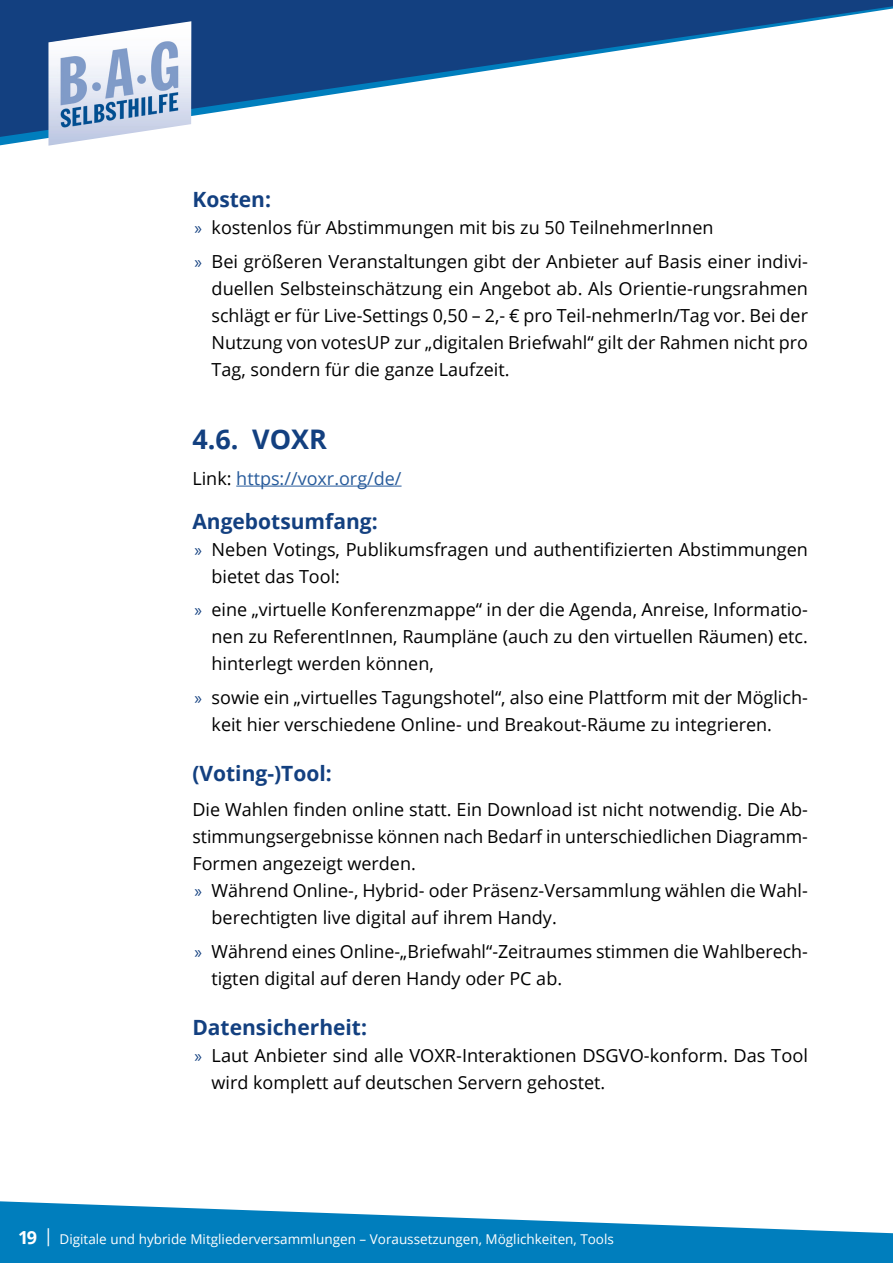
<style>
.page{position:relative;width:893px;height:1263px;background:#fff}
.page>*{position:absolute;margin:0;border:0;box-sizing:border-box;transform-origin:0 0}
.Untertitel{font:700 27px "Open Sans";color:#134080}
.Untertitel_02{font:700 21px "Open Sans";color:#134080}
.Fließtext{font:18px/27px "Open Sans";color:#000}
.Fließtext-2{font:18px "Open Sans";color:#275b9b}
.t1{font:13.5px "Open Sans";color:#fff}
.s1{font-family:"Myriad Pro";color:#134080}
.s2{color:#000}
.s3{font-weight:700;font-size:18px}
.s4{font-size:18px}
</style>
<div class="page">
<svg style="left:0;top:1201px;width:893px;height:62px;fill:#007ebd"></svg>
<svg style="left:0;top:0;width:893px;height:138px"></svg>
<img style="left:48px;top:21px;width:143px;height:125px">
<hr style="left:236px;top:486px;width:166px;height:1px;background:#275b9b">
<h3 class="Untertitel_02" style="left:192px;top:185px;width:80px">Kosten:</h3>
<p class="Fließtext" style="left:195px;top:214px;width:520px"><span class="s1">»</span> kostenlos für Abstimmungen mit bis zu 50 TeilnehmerInnen</p>
<p class="Fließtext" style="left:212px;top:247px;width:598px;text-align:justify;text-indent:-17px"><span class="s1">»</span> Bei größeren Veranstaltungen gibt der Anbieter auf Basis einer indivi&shy;duellen Selbsteinschätzung ein Angebot ab. Als Orientie-rungsrahmen schlägt er für Live-Settings 0,50 – 2,- € pro Teil-nehmerIn/Tag vor. Bei der Nutzung von votesUP zur „digitalen Briefwahl“ gilt der Rahmen nicht pro Tag, sondern für die ganze Laufzeit.</p>
<h3 class="Untertitel" style="left:192px;top:420px;width:136px">4.6. VOXR</h3>
<p class="Fließtext-2" style="left:192px;top:466px;width:211px"><span class="s2">Link:</span> https://voxr.org/de/</p>
<h3 class="Untertitel_02" style="left:192px;top:506px;width:187px">Angebotsumfang:</h3>
<p class="Fließtext" style="left:212px;top:535px;width:598px;text-indent:-17px"><span class="s1">»</span> Neben Votings, Publikumsfragen und authentifizierten Abstimmungen bietet das Tool:</p>
<p class="Fließtext" style="left:212px;top:596px;width:598px;text-align:justify;text-indent:-17px"><span class="s1">»</span> eine „virtuelle Konferenzmappe“ in der die Agenda, Anreise, Informatio&shy;nen zu ReferentInnen, Raumpläne (auch zu den virtuellen Räumen) etc. hinterlegt werden können,</p>
<p class="Fließtext" style="left:212px;top:683px;width:598px;text-indent:-17px"><span class="s1">»</span> sowie ein „virtuelles Tagungshotel“, also eine Plattform mit der Möglich&shy;keit hier verschiedene Online- und Breakout-Räume zu integrieren.</p>
<h3 class="Untertitel_02" style="left:192px;top:758px;width:141px">(Voting-)Tool:</h3>
<p class="Fließtext" style="left:192px;top:796px;width:617px;text-align:justify">Die Wahlen finden online statt. Ein Download ist nicht notwendig. Die Ab&shy;stimmungsergebnisse können nach Bedarf in unterschiedlichen Diagramm-Formen angezeigt werden.</p>
<p class="Fließtext" style="left:212px;top:877px;width:598px;text-indent:-17px"><span class="s1">»</span> Während Online-, Hybrid- oder Präsenz-Versammlung wählen die Wahl&shy;berechtigten live digital auf ihrem Handy.</p>
<p class="Fließtext" style="left:212px;top:937px;width:598px;text-indent:-17px"><span class="s1">»</span> Während eines Online-„Briefwahl“-Zeitraumes stimmen die Wahlberech&shy;tigten digital auf deren Handy oder PC ab.</p>
<h3 class="Untertitel_02" style="left:192px;top:1013px;width:176px">Datensicherheit:</h3>
<p class="Fließtext" style="left:212px;top:1042px;width:598px;text-indent:-17px"><span class="s1">»</span> Laut Anbieter sind alle VOXR-Interaktionen DSGVO-konform. Das Tool wird komplett auf deutschen Servern gehostet.</p>
<p class="t1" style="left:18px;top:1230px;width:597px"><span class="s3">19</span> <span class="s4">|</span> Digitale und hybride Mitgliederversammlungen – Voraussetzungen, Möglichkeiten, Tools</p>
</div>
